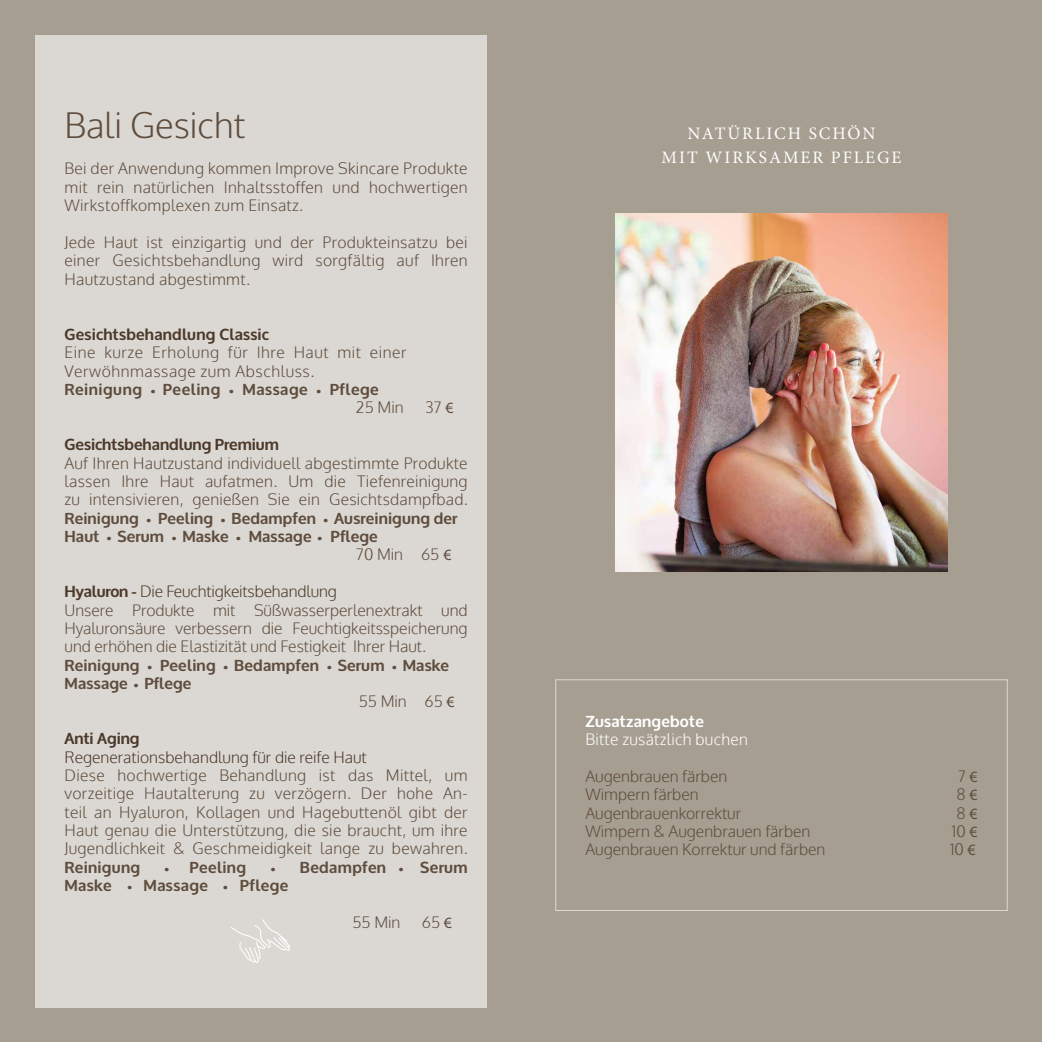
<style>
.page{position:relative;width:1042px;height:1042px;background:#a69e91}
.page>*{position:absolute;margin:0;border:0;box-sizing:border-box;transform-origin:0 0}
.t1{font:300 35px "Oxygen";color:#5f4d3e}
.t2{font:17.5px "Minion Pro";letter-spacing:.11em;color:#fff}
.t3{font:300 15.75px/18.4px "Oxygen";letter-spacing:.015em;color:#5f4d3e}
.t4{font:700 15.75px/18.4px "Oxygen";letter-spacing:.015em;color:#5f4d3e}
.t5{font:300 15.75px "Oxygen";color:#4c3929}
.t6{font:300 15.75px "Oxygen";letter-spacing:.035em;color:#5f4d3e}
.t7{font:700 15.75px "Oxygen";color:#4c3929}
.t8{font:700 15.75px "Oxygen";letter-spacing:.035em;color:#5f4d3e}
.t9{font:300 15.75px "Oxygen";letter-spacing:.015em;color:#fff}
.t10{font:700 15.75px "Oxygen";letter-spacing:.015em;color:#fff}
.s1{font-size:10.5px}
.s2{font-family:"Myriad Pro";font-weight:400}
.s3{font-weight:700}
</style>
<div class="page">
<div style="left:35px;top:35px;width:451px;height:972px;background:#dbd8d3"></div>
<div style="left:555px;top:679px;width:452px;height:232px;border:1px solid #fff"></div>
<img style="left:616px;top:214px;width:331px;height:358px">
<svg style="left:231px;top:919px;width:59px;height:44px"></svg>
<p class="t1" style="left:64px;top:103px;width:182px">Bali Gesicht</p>
<p class="t3" style="left:64px;top:160px;width:405px">Bei der Anwendung kommen Improve Skincare Produkte</p>
<p class="t3" style="left:64px;top:178px;width:405px">mit rein natürlichen Inhaltsstoffen und hochwertigen</p>
<p class="t3" style="left:64px;top:197px;width:240px">Wirkstoffkomplexen zum Einsatz.</p>
<p class="t3" style="left:64px;top:234px;width:405px">Jede Haut ist einzigartig und der Produkteinsatzu bei einer Gesichtsbehandlung wird sorgfältig auf Ihren</p>
<p class="t3" style="left:64px;top:270px;width:187px">Hautzustand abgestimmt.</p>
<p class="t7" style="left:64px;top:324px;width:206px">Gesichtsbehandlung Classic</p>
<p class="t6" style="left:64px;top:343px;width:344px">Eine kurze Erholung für Ihre Haut mit einer</p>
<p class="t6" style="left:64px;top:361px;width:251px">Verwöhnmassage zum Abschluss.</p>
<p class="t8" style="left:64px;top:380px;width:316px">Reinigung <span class="s1">•</span> Peeling <span class="s1">•</span> Massage <span class="s1">•</span> Pflege</p>
<p class="t3" style="left:356px;top:399px;width:49px">25 Min</p>
<p class="t3" style="left:425px;top:399px;width:30px">37 <span class="s2">€</span></p>
<p class="t7" style="left:64px;top:435px;width:216px">Gesichtsbehandlung Premium</p>
<p class="t3" style="left:64px;top:454px;width:405px">Auf Ihren Hautzustand individuell abgestimmte Produkte</p>
<p class="t3" style="left:64px;top:472px;width:405px">lassen Ihre Haut aufatmen. Um die Tiefenreinigung zu intensivieren, genießen Sie ein Gesichtsdampfbad.</p>
<p class="t4" style="left:64px;top:509px;width:394px">Reinigung <span class="s1">•</span> Peeling <span class="s1">•</span> Bedampfen <span class="s1">•</span> Ausreinigung der<br>Haut <span class="s1">•</span> Serum <span class="s1">•</span> Maske <span class="s1">•</span> Massage <span class="s1">•</span> Pflege</p>
<p class="t3" style="left:356px;top:546px;width:97px">70 Min 65 <span class="s2">€</span></p>
<p class="t5" style="left:64px;top:581px;width:274px"><span class="s3">Hyaluron -</span> Die Feuchtigkeitsbehandlung</p>
<p class="t3" style="left:64px;top:601px;width:405px">Unsere Produkte mit Süßwasserperlenextrakt und</p>
<p class="t3" style="left:64px;top:619px;width:405px">Hyaluronsäure verbessern die Feuchtigkeitsspeicherung</p>
<p class="t3" style="left:64px;top:638px;width:363px">und erhöhen die Elastizität und Festigkeit Ihrer Haut.</p>
<p class="t4" style="left:64px;top:656px;width:386px">Reinigung <span class="s1">•</span> Peeling <span class="s1">•</span> Bedampfen <span class="s1">•</span> Serum <span class="s1">•</span> Maske</p>
<p class="t4" style="left:64px;top:675px;width:128px">Massage <span class="s1">•</span> Pflege</p>
<p class="t3" style="left:359px;top:693px;width:97px">55 Min 65 <span class="s2">€</span></p>
<p class="t7" style="left:64px;top:729px;width:77px">Anti Aging</p>
<p class="t5" style="left:64px;top:747px;width:304px">Regenerationsbehandlung für die reife Haut</p>
<p class="t3" style="left:64px;top:766px;width:405px">Diese hochwertige Behandlung ist das Mittel, um</p>
<p class="t3" style="left:64px;top:785px;width:405px;text-align:justify">vorzeitige Hautalterung zu verzögern. Der hohe An&shy;teil an Hyaluron, Kollagen und Hagebuttenöl gibt der Haut genau die Unterstützung, die sie braucht, um ihre</p>
<p class="t3" style="left:64px;top:840px;width:405px">Jugendlichkeit &amp; Geschmeidigkeit lange zu bewahren.</p>
<p class="t4" style="left:64px;top:858px;width:77px">Reinigung</p>
<p class="t4" style="left:164px;top:858px;width:83px"><span class="s1">•</span> Peeling</p>
<p class="t4" style="left:270px;top:858px;width:199px"><span class="s1">•</span> Bedampfen <span class="s1">•</span> Serum</p>
<p class="t4" style="left:64px;top:877px;width:225px">Maske <span class="s1">•</span> Massage <span class="s1">•</span> Pflege</p>
<p class="t3" style="left:352px;top:913px;width:50px">55 Min</p>
<p class="t3" style="left:422px;top:913px;width:32px">65 <span class="s2">€</span></p>
<p class="t2" style="left:687px;top:121px;width:189px">NATÜRLICH SCHÖN</p>
<p class="t2" style="left:661px;top:146px;width:241px">MIT WIRKSAMER PFLEGE</p>
<p class="t10" style="left:585px;top:711px;width:120px">Zusatzangebote</p>
<p class="t9" style="left:585px;top:729px;width:164px">Bitte zusätzlich buchen</p>
<p class="t3" style="left:585px;top:767px;width:143px">Augenbrauen färben</p>
<p class="t3" style="left:957px;top:767px;width:21px">7 <span class="s2">€</span></p>
<p class="t3" style="left:585px;top:786px;width:115px">Wimpern färben</p>
<p class="t3" style="left:956px;top:786px;width:22px">8 <span class="s2">€</span></p>
<p class="t3" style="left:585px;top:804px;width:157px">Augenbrauenkorrektur</p>
<p class="t3" style="left:956px;top:804px;width:22px">8 <span class="s2">€</span></p>
<p class="t3" style="left:585px;top:822px;width:226px">Wimpern &amp; Augenbrauen färben</p>
<p class="t3" style="left:952px;top:822px;width:27px">10 <span class="s2">€</span></p>
<p class="t3" style="left:585px;top:841px;width:241px">Augenbrauen Korrektur und färben</p>
<p class="t3" style="left:950px;top:841px;width:27px">10 <span class="s2">€</span></p>
</div>
